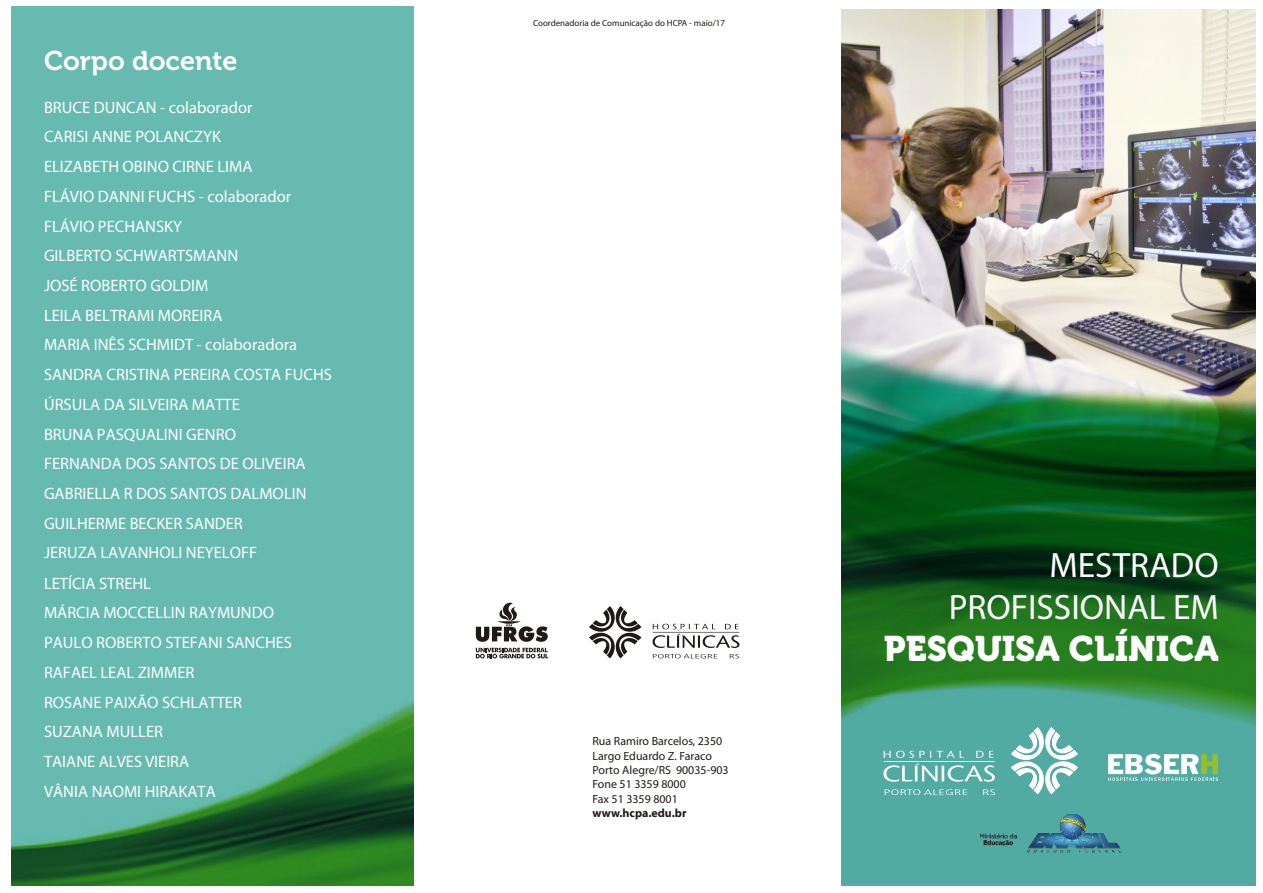
<style>
.page{position:relative;width:1263px;height:893px;background:#fff}
.page>*{position:absolute;margin:0;border:0;box-sizing:border-box;transform-origin:0 0}
.t1{font:35.25px/42.5px "Myriad Pro";color:#fff;text-align:right}
.t2{font:700 35.25px "Museo 900";color:#fff}
.t3{font:700 27px "Museo 700";color:#fff}
.t4{font:16.5px/29.7px "Myriad Pro";color:#fff}
.t5{font:11.85px/14.4px "Myriad Pro";color:#1f1a17}
.t6{font:700 11.85px "Myriad Pro";color:#1f1a17}
.t7{font:9px "Myriad Pro";color:#1f1a17}
</style>
<div class="page">
<div style="left:11px;top:6px;width:402px;height:880px;background:#66bab0"></div>
<img style="left:11px;top:701px;width:402px;height:185px">
<img style="left:842px;top:9px;width:414px;height:877px">
<svg style="left:885px;top:789px;width:82px;height:6px"></svg>
<svg style="left:983px;top:789px;width:12px;height:6px"></svg>
<svg style="left:1011px;top:727px;width:67px;height:67px"></svg>
<svg style="left:883px;top:751px;width:112px;height:31px;background:#78bdb7"></svg>
<svg style="left:589px;top:606px;width:52px;height:52px"></svg>
<svg style="left:652px;top:624px;width:87px;height:24px"></svg>
<svg style="left:653px;top:654px;width:64px;height:4px"></svg>
<svg style="left:730px;top:654px;width:9px;height:4px"></svg>
<svg style="left:476px;top:602px;width:72px;height:40px"></svg>
<svg style="left:476px;top:648px;width:72px;height:10px"></svg>
<svg style="left:1108px;top:754px;width:110px;height:27px"></svg>
<img style="left:980px;top:826px;width:47px;height:26px">
<img style="left:1027px;top:815px;width:94px;height:37px">
<h2 class="t3" style="left:44px;top:50px;width:195px">Corpo docente</h2>
<p class="t4" style="left:44px;top:94px;width:290px">BRUCE DUNCAN - colaborador<br>CARISI ANNE POLANCZYK<br>ELIZABETH OBINO CIRNE LIMA<br>FLÁVIO DANNI FUCHS - colaborador<br>FLÁVIO PECHANSKY<br>GILBERTO SCHWARTSMANN<br>JOSÉ ROBERTO GOLDIM<br>LEILA BELTRAMI MOREIRA<br>MARIA INÊS SCHMIDT - colaboradora<br>SANDRA CRISTINA PEREIRA COSTA FUCHS<br>ÚRSULA DA SILVEIRA MATTE<br>BRUNA PASQUALINI GENRO<br>FERNANDA DOS SANTOS DE OLIVEIRA<br>GABRIELLA R DOS SANTOS DALMOLIN<br>GUILHERME BECKER SANDER<br>JERUZA LAVANHOLI NEYELOFF<br>LETÍCIA STREHL<br>MÁRCIA MOCCELLIN RAYMUNDO<br>PAULO ROBERTO STEFANI SANCHES<br>RAFAEL LEAL ZIMMER<br>ROSANE PAIXÃO SCHLATTER<br>SUZANA MULLER<br>TAIANE ALVES VIEIRA<br>VÂNIA NAOMI HIRAKATA</p>
<p class="t7" style="left:533px;top:19px;width:193px">Coordenadoria de Comunicação do HCPA - maio/17</p>
<p class="t5" style="left:592px;top:735px;width:138px">Rua Ramiro Barcelos, 2350<br>Largo Eduardo Z. Faraco<br>Porto Alegre/RS 90035-903<br>Fone 51 3359 8000<br>Fax 51 3359 8001</p>
<p class="t6" style="left:592px;top:808px;width:96px">www.hcpa.edu.br</p>
<h1 class="t1" style="left:949px;top:546px;width:271px">MESTRADO<br>PROFISSIONAL EM</h1>
<h1 class="t2" style="left:884px;top:634px;width:337px">PESQUISA CLÍNICA</h1>
</div>
